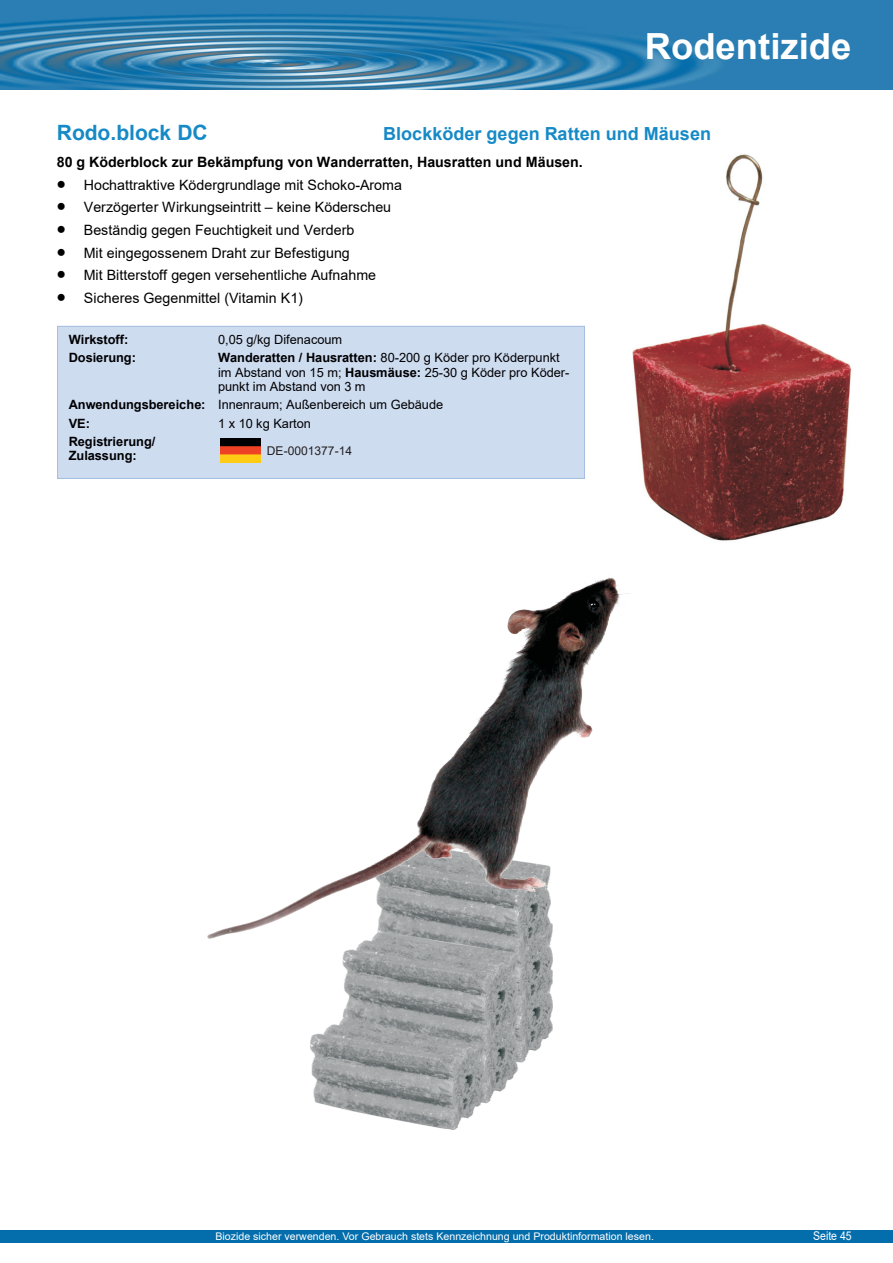
<style>
.page{position:relative;width:893px;height:1263px;background:#fff}
.page>*{position:absolute;margin:0;border:0;box-sizing:border-box;transform-origin:0 0}
.t1{font:700 36px "Arial";color:#fff}
.t2{font:700 21.15px "Arial";color:#168ac6}
.t3{font:700 18px "Arial";color:#168ac6}
.t4{font:14.25px "Arial";color:#000002}
.t5{font:700 14.25px "Arial";color:#000002}
.t6{font:12.75px/14.7px "Arial";color:#000002}
.t7{font:700 12.75px/14.5px "Arial";color:#000002}
.t8{font:12px "Arial";color:#231f20}
.t9{font:12px "Arial";color:#fff;scale:.88 1}
.t10{font:10.5px "Arial";color:#fff}
.s1{font-weight:700}
</style>
<div class="page">
<img style="left:632px;top:154px;width:219px;height:387px">
<svg style="left:0;top:0;width:893px;height:89px;fill:#2b7eb3"></svg>
<div style="left:0;top:1230px;width:893px;height:12px;background:#046ead"></div>
<div style="left:58px;top:326px;width:526px;height:152px;background:#cedcf0"></div>
<div style="left:57px;top:326px;width:528px;height:153px;border:1px solid #a5bee2"></div>
<img style="left:310px;top:938px;width:243px;height:191px">
<img style="left:207px;top:577px;width:422px;height:361px">
<img style="left:220px;top:438px;width:40px;height:25px">
<h1 class="t1" style="left:645px;top:21px;width:208px">Rodentizide</h1>
<h2 class="t2" style="left:57px;top:118px;width:152px">Rodo.block DC</h2>
<p class="t3" style="left:383px;top:121px;width:329px">Blockköder gegen Ratten und Mäusen</p>
<p class="t5" style="left:57px;top:152px;width:527px">80 g Köderblock zur Bekämpfung von Wanderratten, Hausratten und Mäusen.</p>
<p class="t4" style="left:57px;top:175px;width:347px">• Hochattraktive Ködergrundlage mit Schoko-Aroma</p>
<p class="t4" style="left:57px;top:198px;width:336px">• Verzögerter Wirkungseintritt – keine Köderscheu</p>
<p class="t4" style="left:57px;top:220px;width:299px">• Beständig gegen Feuchtigkeit und Verderb</p>
<p class="t4" style="left:57px;top:243px;width:295px">• Mit eingegossenem Draht zur Befestigung</p>
<p class="t4" style="left:57px;top:265px;width:321px">• Mit Bitterstoff gegen versehentliche Aufnahme</p>
<p class="t4" style="left:57px;top:288px;width:248px">• Sicheres Gegenmittel (Vitamin K1)</p>
<p class="t7" style="left:69px;top:332px;width:61px">Wirkstoff:</p>
<p class="t6" style="left:218px;top:332px;width:126px">0,05 g/kg Difenacoum</p>
<p class="t7" style="left:69px;top:350px;width:69px">Dosierung:</p>
<p class="t6" style="left:218px;top:350px;width:353px"><span class="s1">Wanderatten / Hausratten:</span> 80-200 g Köder pro Köderpunkt im Abstand von 15 m; <span class="s1">Hausmäuse:</span> 25-30 g Köder pro Köder&shy;punkt im Abstand von 3 m</p>
<p class="t6" style="left:69px;top:396px;width:376px;line-height:18.1px"><span class="s1">Anwendungsbereiche:</span> Innenraum; Außenbereich um Gebäude<br><span class="s1">VE:</span></p>
<p class="t6" style="left:218px;top:416px;width:94px">1 x 10 kg Karton</p>
<p class="t7" style="left:69px;top:434px;width:88px">Registrierung/<br>Zulassung:</p>
<p class="t8" style="left:267px;top:442px;width:87px">DE-0001377-14</p>
<p class="t10" style="left:215px;top:1229px;width:440px">Biozide sicher verwenden. Vor Gebrauch stets Kennzeichnung und Produktinformation lesen.</p>
<p class="t9" style="left:813px;top:1228px;width:45px">Seite 45</p>
</div>
